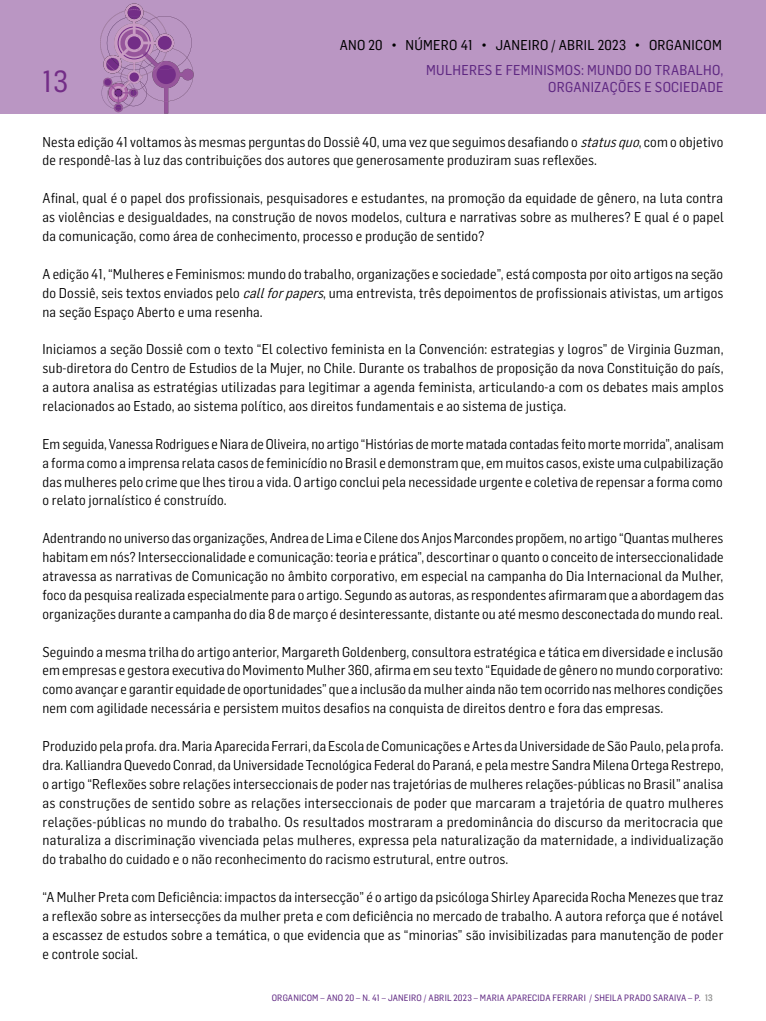
<style>
.page{position:relative;width:766px;height:1021px;background:#fff}
.page>*{position:absolute;margin:0;border:0;box-sizing:border-box;transform-origin:0 0}
.t1{font:30px "Flama Semicondensed Basic";color:#732d87}
.t2{font:14px/18.9px "Flama Semicondensed";letter-spacing:.01em;color:#000;text-align:justify}
.t3{font:14px/16.8px "Flama Semicondensed Basic";letter-spacing:.02em;color:#5f2882;text-align:right}
.t4{font:14px "Flama Semicondensed Basic";letter-spacing:.02em;color:#000}
.t5{font:9px "Flama Semicondensed Basic";letter-spacing:.02em;color:#5f2882}
.s1{font-style:italic}
.s2{color:#9d9d9c}
</style>
<div class="page">
<div style="left:0;top:0;width:765px;height:113px;background:#ba96c3"></div>
<svg style="left:100px;top:3px;width:93px;height:110px"></svg>
<div style="left:158px;top:36px;width:14px;height:14px;background:#732d87;border-radius:50%"></div>
<div style="left:104px;top:79px;width:7px;height:7px;background:#732d87;border-radius:3px"></div>
<div style="left:128px;top:36px;width:13px;height:13px;background:#732d87;border-radius:50%"></div>
<div style="left:115px;top:89px;width:7px;height:7px;background:#732d87;border-radius:3px"></div>
<div style="left:129px;top:72px;width:10px;height:10px;background:#732d87;border-radius:5px"></div>
<p class="t4" style="left:339px;top:36px;width:383px">ANO 20 • NÚMERO 41 • JANEIRO / ABRIL 2023 • ORGANICOM</p>
<p class="t3" style="left:426px;top:61px;width:298px">MULHERES E FEMINISMOS: MUNDO DO TRABALHO,<br>ORGANIZAÇÕES E SOCIEDADE</p>
<h1 class="t1" style="left:43px;top:62px;width:27px">13</h1>
<p class="t3" style="left:390px;top:61px;width:334px">COMUNICAÇÃO, AGENDA 2030 DA ONU E ORGANIZAÇÕES</p>
<p class="t2" style="left:43px;top:131px;width:682px">Nesta edição 41 voltamos às mesmas perguntas do Dossiê 40, uma vez que seguimos desafiando o <span class="s1">statusquo</span>, com o objetivo de respondê-las à luz das contribuições dos autores que generosamente produziram suas reflexões.</p>
<p class="t2" style="left:43px;top:188px;width:682px">Afinal, qual é o papel dos profissionais, pesquisadores e estudantes, na promoção da equidade de gênero, na luta contra as violências e desigualdades, na construção de novos modelos, cultura e narrativas sobre as mulheres? E qual é o papel da comunicação, como área de conhecimento, processo e produção de sentido?</p>
<p class="t2" style="left:43px;top:264px;width:682px">A edição 41, “Mulheres e Feminismos: mundo do trabalho, organizações e sociedade”, está composta por oito artigos na seção do Dossiê, seis textos enviados pelo <span class="s1">callforpapers</span>, uma entrevista, três depoimentos de profissionais ativistas, um artigos na seção Espaço Aberto e uma resenha.</p>
<p class="t2" style="left:43px;top:339px;width:682px">Iniciamos a seção Dossiê com o texto “El colectivo feminista en la Convención: estrategias y logros” de Virginia Guzman, sub-diretora do Centro de Estudios de la Mujer, no Chile. Durante os trabalhos de proposição da nova Constituição do país, a autora analisa as estratégias utilizadas para legitimar a agenda feminista, articulando-a com os debates mais amplos relacionados ao Estado, ao sistema político, aos direitos fundamentais e ao sistema de justiça.</p>
<p class="t2" style="left:43px;top:434px;width:682px">Em seguida, Vanessa Rodrigues e Niara de Oliveira, no artigo “Histórias de morte matada contadas feito morte morrida”, analisam a forma como a imprensa relata casos de feminicídio no Brasil e demonstram que, em muitos casos, existe uma culpabilização das mulheres pelo crime que lhes tirou a vida. O artigo conclui pela necessidade urgente e coletiva de repensar a forma como o relato jornalístico é construído.</p>
<p class="t2" style="left:43px;top:528px;width:682px">Adentrando no universo das organizações, Andrea de Lima e Cilene dos Anjos Marcondes propõem, no artigo “Quantas mulheres habitam em nós? Interseccionalidade e comunicação: teoria e prática”, descortinar o quanto o conceito de interseccionalidade atravessa as narrativas de Comunicação no âmbito corporativo, em especial na campanha do Dia Internacional da Mulher, foco da pesquisa realizada especialmente para o artigo. Segundo as autoras, as respondentes afirmaram que a abordagem das organizações durante a campanha do dia 8 de março é desinteressante, distante ou até mesmo desconectada do mundo real.</p>
<p class="t2" style="left:43px;top:641px;width:682px">Seguindo a mesma trilha do artigo anterior, Margareth Goldenberg, consultora estratégica e tática em diversidade e inclusão em empresas e gestora executiva do Movimento Mulher 360, afirma em seu texto “Equidade de gênero no mundo corporativo: como avançar e garantir equidade de oportunidades” que a inclusão da mulher ainda não tem ocorrido nas melhores condições nem com agilidade necessária e persistem muitos desafios na conquista de direitos dentro e fora das empresas.</p>
<p class="t2" style="left:43px;top:736px;width:682px">Produzido pela profa. dra. Maria Aparecida Ferrari, da Escola de Comunicações e Artes da Universidade de São Paulo, pela profa. dra. Kalliandra Quevedo Conrad, da Universidade Tecnológica Federal do Paraná, e pela mestre Sandra Milena Ortega Restrepo, o artigo “Reflexões sobre relações interseccionais de poder nas trajetórias de mulheres relações-públicas no Brasil” analisa as construções de sentido sobre as relações interseccionais de poder que marcaram a trajetória de quatro mulheres relações-públicas no mundo do trabalho. Os resultados mostraram a predominância do discurso da meritocracia que naturaliza a discriminação vivenciada pelas mulheres, expressa pela naturalização da maternidade, a individualização do trabalho do cuidado e o não reconhecimento do racismo estrutural, entre outros.</p>
<p class="t2" style="left:43px;top:887px;width:682px">“A Mulher Preta com Deficiência: impactos da intersecção” é o artigo da psicóloga Shirley Aparecida Rocha Menezes que traz a reflexão sobre as intersecções da mulher preta e com deficiência no mercado de trabalho. A autora reforça que é notável a escassez de estudos sobre a temática, o que evidencia que as “minorias” são invisibilizadas para manutenção de poder e controle social.</p>
<p class="t5" style="left:272px;top:992px;width:220px">ORGANICOM – ANO 20 – N. 41 – JANEIRO / ABRIL 2023 – MARIA</p>
<p class="t5" style="left:506px;top:992px;width:11px">APARECI</p>
<p class="t5" style="left:540px;top:992px;width:23px">DA FERRARI</p>
<p class="t5" style="left:589px;top:992px;width:21px">/ SHEILA</p>
<p class="t5" style="left:624px;top:992px;width:39px">PRADO SARAI</p>
<p class="t5" style="left:676px;top:992px;width:38px">VA – P. <span class="s2">13</span></p>
</div>
